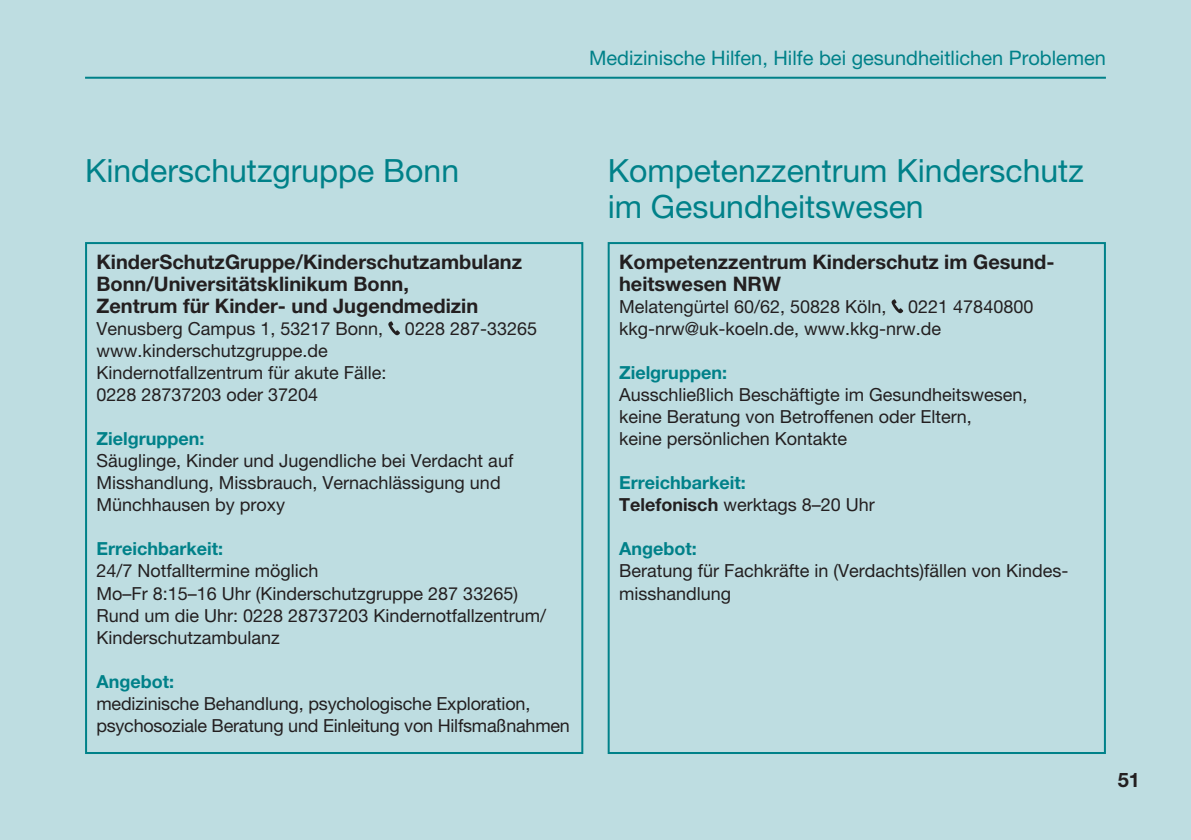
<style>
.page{position:relative;width:1191px;height:840px;background:#fff}
.page>*{position:absolute;margin:0;border:0;box-sizing:border-box;transform-origin:0 0}
.t1{font:32px/36px "Helvetica Neue LT Pro";color:#008189}
.t2{font:700 20px/22px "Helvetica Neue LT Pro";color:#231f20}
.t3{font:20px "Helvetica Neue LT Pro";color:#008189}
.t4{font:18px/22px "Helvetica Neue LT Pro";color:#231f20}
.t5{font:700 18px/22px "Helvetica Neue LT Pro";color:#008189}
.s1{color:#231f20}
.s2{font-weight:400;color:#231f20}
</style>
<div class="page">
<div style="left:0;top:0;width:1191px;height:839px;background:#bedde1"></div>
<hr style="left:85px;top:77px;width:1021px;height:2px;background:#008189">
<svg style="left:388px;top:321px;width:12px;height:14px"></svg>
<svg style="left:891px;top:299px;width:12px;height:14px"></svg>
<div style="left:85px;top:242px;width:498px;height:511px;border:2px solid #008189"></div>
<div style="left:607px;top:242px;width:499px;height:511px;border:2px solid #008189"></div>
<p class="t3" style="left:589px;top:46px;width:518px">Medizinische Hilfen, Hilfe bei gesundheitlichen Problemen</p>
<h1 class="t1" style="left:85px;top:152px;width:375px">Kinderschutzgruppe Bonn</h1>
<h1 class="t1" style="left:607px;top:152px;width:477px">Kompetenzzentrum Kinderschutz im Gesundheitswesen</h1>
<p class="t2" style="left:96px;top:250px;width:427px">KinderSchutzGruppe/Kinderschutzambulanz<br>Bonn/Universitätsklinikum Bonn,<br>Zentrum für Kinder- und Jugendmedizin</p>
<p class="t4" style="left:96px;top:317px;width:442px">Venusberg Campus 1, 53217 Bonn, 0228 287-33265 www.kinderschutzgruppe.de<br>Kindernotfallzentrum für akute Fälle:<br>0228 28737203 oder 37204</p>
<p class="t5" style="left:96px;top:427px;width:109px">Zielgruppen:</p>
<p class="t4" style="left:96px;top:449px;width:418px">Säuglinge, Kinder und Jugendliche bei Verdacht auf<br>Misshandlung, Missbrauch, Vernachlässigung und<br>Münchhausen by proxy</p>
<p class="t5" style="left:96px;top:537px;width:128px">Erreichbarkeit:</p>
<p class="t4" style="left:96px;top:559px;width:451px">24/7 Notfalltermine möglich<br>Mo–Fr 8:15–16 Uhr (Kinderschutzgruppe 287 33265)<br>Rund um die Uhr: 0228 28737203 Kindernotfallzentrum/ Kinderschutzambulanz</p>
<p class="t5" style="left:96px;top:669px;width:79px">Angebot:</p>
<p class="t4" style="left:96px;top:691px;width:475px">medizinische Behandlung, psychologische Exploration, psychosoziale Beratung und Einleitung von Hilfsmaßnahmen</p>
<p class="t2" style="left:619px;top:250px;width:437px">Kompetenzzentrum Kinderschutz im Gesund&shy;heitswesen NRW</p>
<p class="t4" style="left:619px;top:295px;width:416px">Melatengürtel 60/62, 50828 Köln, 0221 47840800 kkg-nrw@uk-koeln.de, www.kkg-nrw.de</p>
<p class="t5" style="left:619px;top:361px;width:109px">Zielgruppen:</p>
<p class="t4" style="left:619px;top:383px;width:410px">Ausschließlich Beschäftigte im Gesundheitswesen, keine Beratung von Betroffenen oder Eltern,<br>keine persönlichen Kontakte</p>
<p class="t5" style="left:619px;top:471px;width:257px">Erreichbarkeit:<br><span class="s1">Telefonisch</span> <span class="s2">werktags 8–20 Uhr</span></p>
<p class="t5" style="left:619px;top:537px;width:79px">Angebot:</p>
<p class="t4" style="left:619px;top:559px;width:451px">Beratung für Fachkräfte in (Verdachts)fällen von Kindes&shy;misshandlung</p>
<p class="t2" style="left:1117px;top:768px;width:24px">51</p>
</div>
